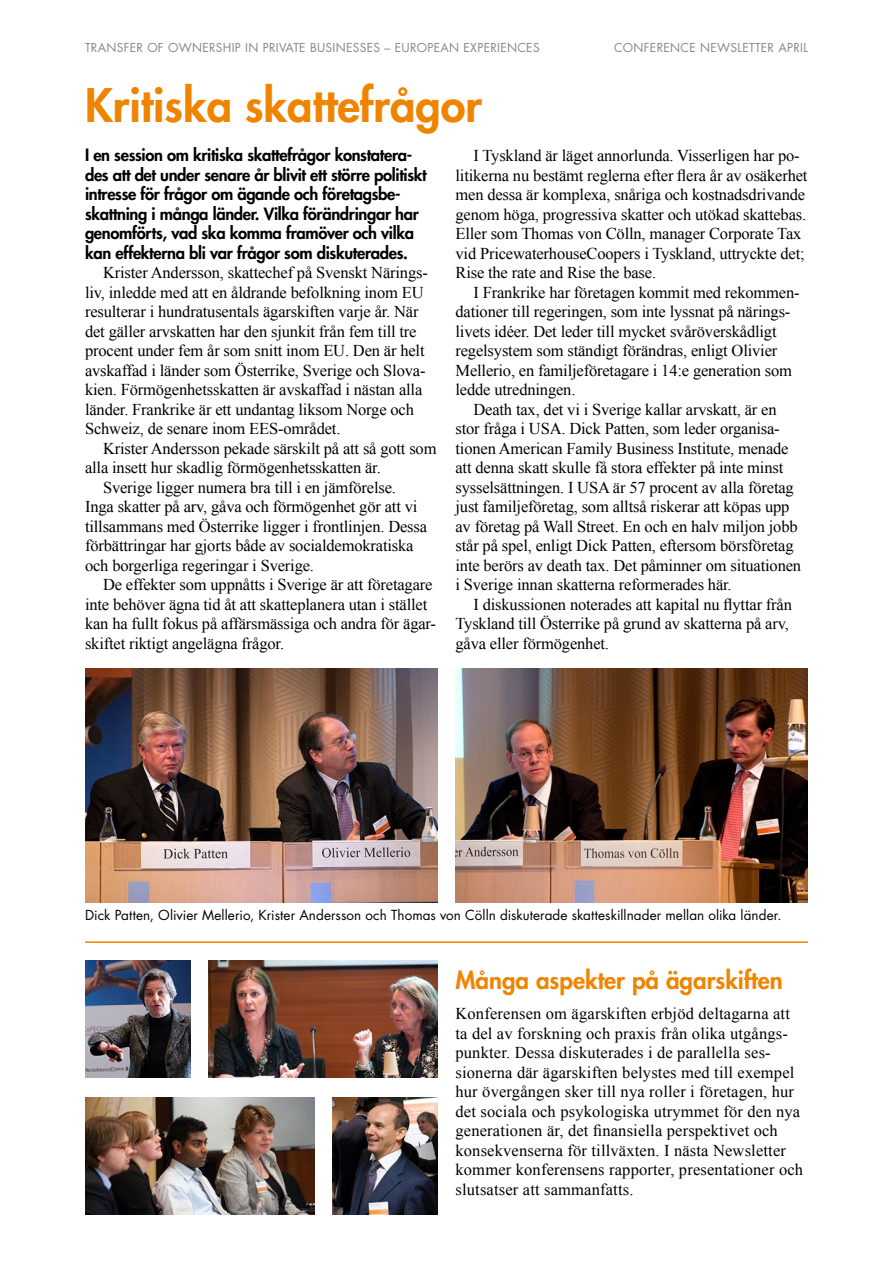
<style>
.page{position:relative;width:893px;height:1263px;background:#fff}
.page>*{position:absolute;margin:0;border:0;box-sizing:border-box;transform-origin:0 0}
.t1{font:800 45px "Futura Std";color:#ef8400}
.t2{font:800 24px "Futura Std";color:#ef8400}
.t3{font:16.5px/19.5px "Times New Roman";letter-spacing:-.01em;color:#000}
.t4{font:16.5px/19.5px "Times New Roman";letter-spacing:.01em;color:#000}
.t5{font:800 16.5px/19.5px "Futura Std";letter-spacing:-.02em;color:#000}
.t6{font:13.5px "Futura Std";letter-spacing:.005em;color:#000}
.t7{font:12px "Futura Std";letter-spacing:.025em;color:#87888a}
</style>
<div class="page">
<hr style="left:85px;top:941px;width:723px;height:2px;background:#ef8400">
<img style="left:85px;top:961px;width:106px;height:117px">
<img style="left:85px;top:668px;width:352px;height:234px">
<img style="left:455px;top:668px;width:353px;height:234px">
<img style="left:85px;top:1097px;width:229px;height:117px">
<img style="left:209px;top:961px;width:228px;height:117px">
<img style="left:332px;top:1097px;width:105px;height:117px">
<p class="t7" style="left:85px;top:40px;width:456px">TRANSFER OF OWNERSHIP IN PRIVATE BUSINESSES – EUROPEAN EXPERIENCES</p>
<p class="t7" style="left:614px;top:40px;width:195px">CONFERENCE NEWSLETTER APRIL</p>
<h1 class="t1" style="left:85px;top:77px;width:398px">Kritiska skattefrågor</h1>
<p class="t3" style="left:455px;top:146px;width:353px;text-indent:18px">I Tyskland är läget annorlunda. Visserligen har po&shy;litikerna nu bestämt reglerna efter flera år av osäkerhet men dessa är komplexa, snåriga och kostnadsdrivande genom höga, progressiva skatter och utökad skattebas.<br>Eller som Thomas von Cölln, manager Corporate Tax vid PricewaterhouseCoopers i Tyskland, uttryckte det; Rise the rate and Rise the base.</p>
<p class="t3" style="left:455px;top:282px;width:346px;text-indent:18px">I Frankrike har företagen kommit med rekommen&shy;dationer till regeringen, som inte lyssnat på närings&shy;livets idéer. Det leder till mycket svåröverskådligt regelsystem som ständigt förändras, enligt Olivier Mellerio, en familjeföretagare i 14:e generation som ledde utredningen.</p>
<p class="t3" style="left:455px;top:399px;width:347px;text-indent:18px">Death tax, det vi i Sverige kallar arvskatt, är en stor fråga i USA. Dick Patten, som leder organisa&shy;tionen American Family Business Institute, menade att denna skatt skulle få stora effekter på inte minst sysselsättningen. I USA är 57 procent av alla företag just familjeföretag, som alltså riskerar att köpas upp av företag på Wall Street. En och en halv miljon jobb står på spel, enligt Dick Patten, eftersom börsföretag inte berörs av death tax. Det påminner om situationen i Sverige innan skatterna reformerades här.</p>
<p class="t3" style="left:455px;top:594px;width:338px;text-indent:18px">I diskussionen noterades att kapital nu flyttar från<br>Tyskland till Österrike på grund av skatterna på arv, gåva eller förmögenhet.</p>
<p class="t5" style="left:85px;top:145px;width:343px">I en session om kritiska skattefrågor konstatera&shy;des att det under senare år blivit ett större politiskt intresse för frågor om ägande och företagsbe&shy;skattning i många länder. Vilka förändringar har genomförts, vad ska komma framöver och vilka kan effekterna bli var frågor som diskuterades.</p>
<p class="t3" style="left:85px;top:263px;width:344px;text-indent:18px">Krister Andersson, skattechef på Svenskt Närings&shy;liv, inledde med att en åldrande befolkning inom EU resulterar i hundratusentals ägarskiften varje år. När det gäller arvskatten har den sjunkit från fem till tre procent under fem år som snitt inom EU. Den är helt avskaffad i länder som Österrike, Sverige och Slova&shy;kien. Förmögenhetsskatten är avskaffad i nästan alla länder. Frankrike är ett undantag liksom Norge och Schweiz, de senare inom EES-området.</p>
<p class="t3" style="left:103px;top:438px;width:335px">Krister Andersson pekade särskilt på att så gott som</p>
<p class="t3" style="left:85px;top:458px;width:297px">alla insett hur skadlig förmögenhetsskatten är.</p>
<p class="t3" style="left:103px;top:477px;width:295px">Sverige ligger numera bra till i en jämförelse.</p>
<p class="t3" style="left:85px;top:497px;width:334px">Inga skatter på arv, gåva och förmögenhet gör att vi</p>
<p class="t3" style="left:85px;top:516px;width:344px">tillsammans med Österrike ligger i frontlinjen. Dessa</p>
<p class="t3" style="left:85px;top:536px;width:330px">förbättringar har gjorts både av socialdemokratiska</p>
<p class="t3" style="left:85px;top:555px;width:230px">och borgerliga regeringar i Sverige.</p>
<p class="t3" style="left:103px;top:575px;width:331px">De effekter som uppnåtts i Sverige är att företagare</p>
<p class="t3" style="left:85px;top:594px;width:344px">inte behöver ägna tid åt att skatteplanera utan i stället</p>
<p class="t3" style="left:85px;top:614px;width:353px">kan ha fullt fokus på affärsmässiga och andra för ägar-</p>
<p class="t3" style="left:85px;top:633px;width:201px">skiftet riktigt angelägna frågor.</p>
<p class="t6" style="left:85px;top:906px;width:698px">Dick Patten, Olivier Mellerio, Krister Andersson och Thomas von Cölln diskuterade skatteskillnader mellan olika länder.</p>
<h2 class="t2" style="left:455px;top:965px;width:329px">Många aspekter på ägarskiften</h2>
<p class="t4" style="left:455px;top:1004px;width:349px">Konferensen om ägarskiften erbjöd deltagarna att ta del av forskning och praxis från olika utgångs&shy;punkter. Dessa diskuterades i de parallella ses&shy;sionerna där ägarskiften belystes med till exempel hur övergången sker till nya roller i företagen, hur det sociala och psykologiska utrymmet för den nya generationen är, det finansiella perspektivet och konsekvenserna för tillväxten. I nästa Newsletter kommer konferensens rapporter, presentationer och slutsatser att sammanfatts.</p>
</div>
